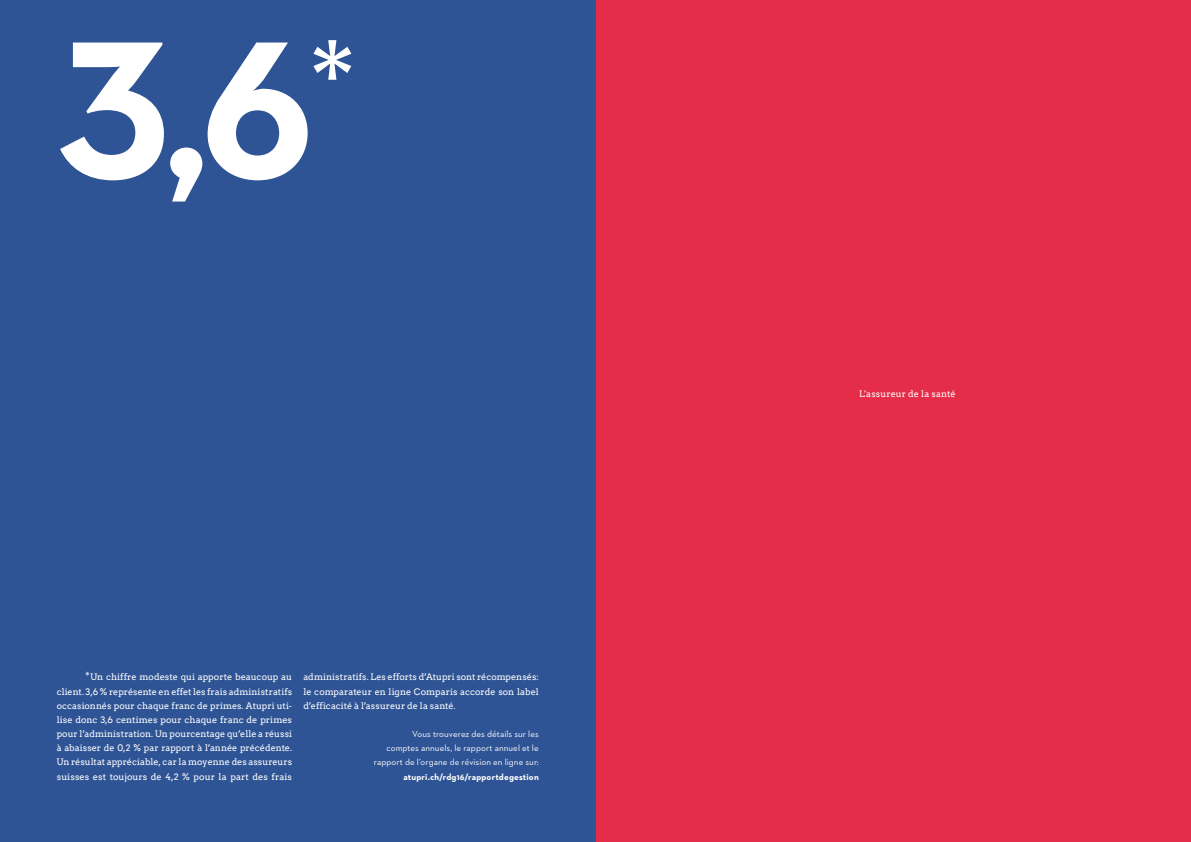
<style>
.page{position:relative;width:1191px;height:842px;background:#fff}
.page>*{position:absolute;margin:0;border:0;box-sizing:border-box;transform-origin:0 0}
.t1{font:700 200px "Neutraface 2 Text";color:#fff}
.t2{font:9px/14.2px "Arvo";color:#fff;text-align:justify}
.t3{font:9px/14.2px "Neutraface 2 Text";letter-spacing:.01em;color:#fff;text-align:right}
.t4{font:700 9px "Neutraface 2 Text";letter-spacing:.015em;color:#fff}
.s1{font-family:"Neutraface 2 Text";font-size:12px}
</style>
<div class="page">
<div style="left:595px;top:0;width:596px;height:842px;background:#e52c48"></div>
<div style="left:0;top:0;width:595px;height:842px;background:#2f5495"></div>
<h1 class="t1" style="left:57px;top:-18px;width:303px">3,6<sup>*</sup></h1>
<p class="t2" style="left:57px;top:670px;width:237px;text-indent:28px"><span class="s1">*</span>Un chiffre modeste qui apporte beaucoup au client. 3,6 % représente en effet les frais administratifs occasionnés pour chaque franc de primes. Atupri uti&shy;lise donc 3,6 centimes pour chaque franc de primes pour l’administration. Un pourcentage qu’elle a réussi à abaisser de 0,2 % par rapport à l’année précédente.<br>Un résultat appréciable, car la moyenne des assureurs suisses est toujours de 4,2 % pour la part des frais</p>
<p class="t2" style="left:303px;top:670px;width:237px">administratifs. Les efforts d’Atupri sont récompensés: le comparateur en ligne Comparis accorde son label d’efficacité à l’assureur de la santé.</p>
<p class="t3" style="left:374px;top:727px;width:166px">Vous trouverez des détails sur les<br>comptes annuels, le rapport annuel et le rapport de l’organe de révision en ligne sur:</p>
<p class="t4" style="left:403px;top:771px;width:137px">atupri.ch/rdg16/rapportdegestion</p>
<p class="t2" style="left:859px;top:386px;width:98px">L‘assureur de la santé</p>
</div>
